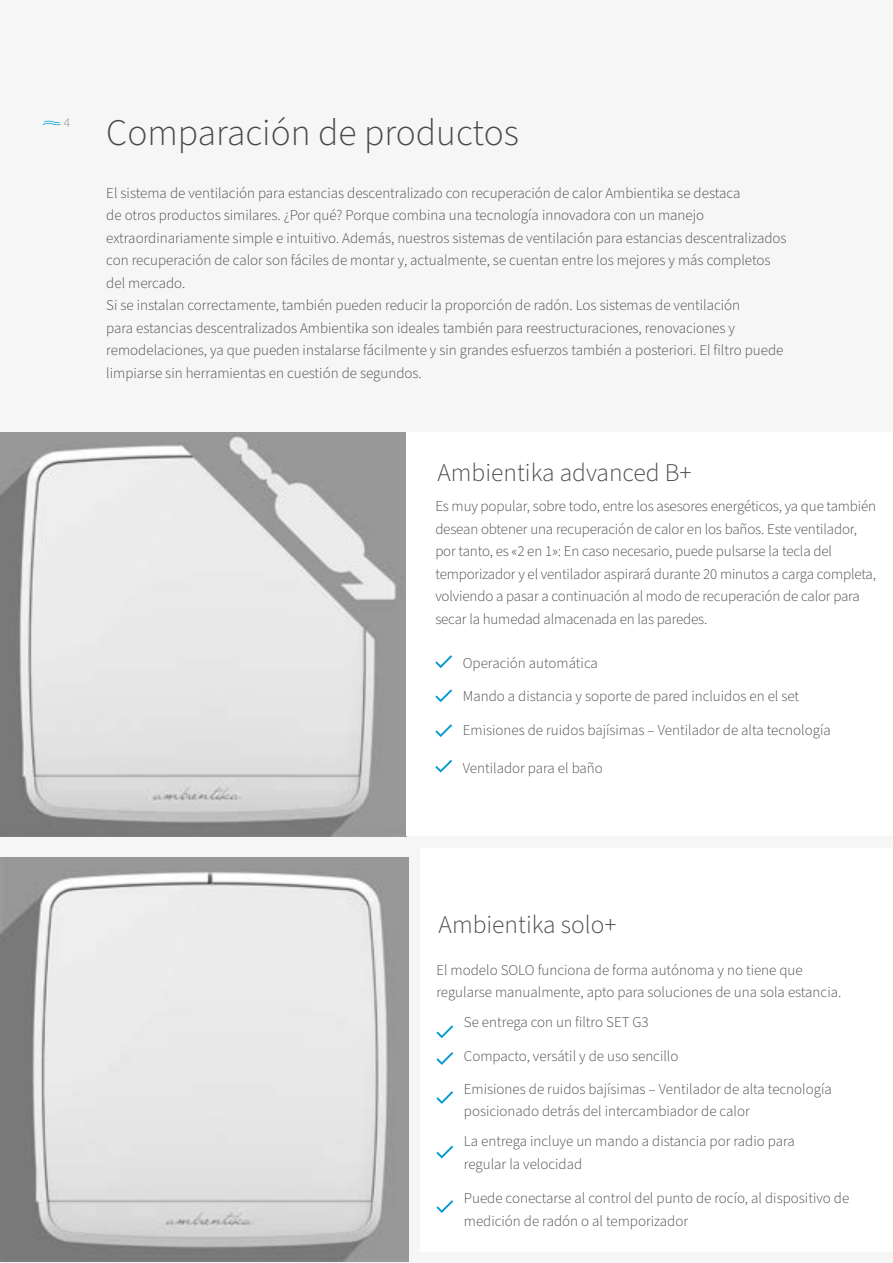
<style>
.page{position:relative;width:893px;height:1263px;background:#f6f6f6}
.page>*{position:absolute;margin:0;border:0;box-sizing:border-box;transform-origin:0 0}
.t1{font:300 37.5px "Source Sans Pro";color:#484847}
.t2{font:300 25.5px "Source Sans Pro";color:#484847}
.t3{font:300 15px/22.5px "Source Sans Pro";color:#484847}
.t4{font:300 13.5px "Source Sans Pro";color:#878887}
</style>
<div class="page">
<svg style="left:43px;top:121px;width:18px;height:4px"></svg>
<div style="left:421px;top:848px;width:472px;height:404px;background:#fff"></div>
<img style="left:0;top:857px;width:408px;height:404px">
<svg style="left:436px;top:1025px;width:17px;height:13px"></svg>
<svg style="left:436px;top:1052px;width:17px;height:13px"></svg>
<svg style="left:436px;top:1091px;width:17px;height:13px"></svg>
<svg style="left:436px;top:1145px;width:17px;height:13px"></svg>
<svg style="left:436px;top:1200px;width:17px;height:13px"></svg>
<img style="left:0;top:433px;width:406px;height:403px">
<div style="left:407px;top:432px;width:486px;height:404px;background:#fff"></div>
<svg style="left:435px;top:655px;width:17px;height:13px"></svg>
<svg style="left:435px;top:689px;width:17px;height:13px"></svg>
<svg style="left:435px;top:760px;width:17px;height:13px"></svg>
<svg style="left:435px;top:724px;width:17px;height:13px"></svg>
<p class="t4" style="left:64px;top:114px;width:8px">4</p>
<h1 class="t1" style="left:106px;top:107px;width:414px">Comparación de productos</h1>
<p class="t3" style="left:106px;top:182px;width:682px">El sistema de ventilación para estancias descentralizado con recuperación de calor Ambientika se destaca<br>de otros productos similares. ¿Por qué? Porque combina una tecnología innovadora con un manejo extraordinariamente simple e intuitivo. Además, nuestros sistemas de ventilación para estancias descentralizados con recuperación de calor son fáciles de montar y, actualmente, se cuentan entre los mejores y más completos del mercado.<br>Si se instalan correctamente, también pueden reducir la proporción de radón. Los sistemas de ventilación<br>para estancias descentralizados Ambientika son ideales también para reestructuraciones, renovaciones y remodelaciones, ya que pueden instalarse fácilmente y sin grandes esfuerzos también a posteriori. El filtro puede limpiarse sin herramientas en cuestión de segundos.</p>
<h2 class="t2" style="left:438px;top:455px;width:256px">Ambientika advanced B+</h2>
<p class="t3" style="left:435px;top:496px;width:442px">Es muy popular, sobre todo, entre los asesores energéticos, ya que también desean obtener una recuperación de calor en los baños. Este ventilador, por tanto, es «2 en 1»: En caso necesario, puede pulsarse la tecla del temporizador y el ventilador aspirará durante 20 minutos a carga completa, volviendo a pasar a continuación al modo de recuperación de calor para secar la humedad almacenada en las paredes.</p>
<p class="t3" style="left:463px;top:647px;width:338px;line-height:32.7px">Operación automática<br>Mando a distancia y soporte de pared incluidos en el set</p>
<p class="t3" style="left:463px;top:720px;width:369px">Emisiones de ruidos bajísimas – Ventilador de alta tecnología</p>
<p class="t3" style="left:463px;top:757px;width:142px">Ventilador para el baño</p>
<h2 class="t2" style="left:439px;top:907px;width:179px">Ambientika solo+</h2>
<p class="t3" style="left:436px;top:959px;width:406px">El modelo SOLO funciona de forma autónoma y no tiene que regularse manualmente, apto para soluciones de una sola estancia.</p>
<p class="t3" style="left:464px;top:1011px;width:186px">Se entrega con un filtro SET G3</p>
<p class="t3" style="left:464px;top:1046px;width:216px">Compacto, versátil y de uso sencillo</p>
<p class="t3" style="left:464px;top:1078px;width:369px">Emisiones de ruidos bajísimas – Ventilador de alta tecnología posicionado detrás del intercambiador de calor</p>
<p class="t3" style="left:464px;top:1131px;width:332px">La entrega incluye un mando a distancia por radio para regular la velocidad</p>
<p class="t3" style="left:464px;top:1187px;width:387px">Puede conectarse al control del punto de rocío, al dispositivo de medición de radón o al temporizador</p>
</div>
